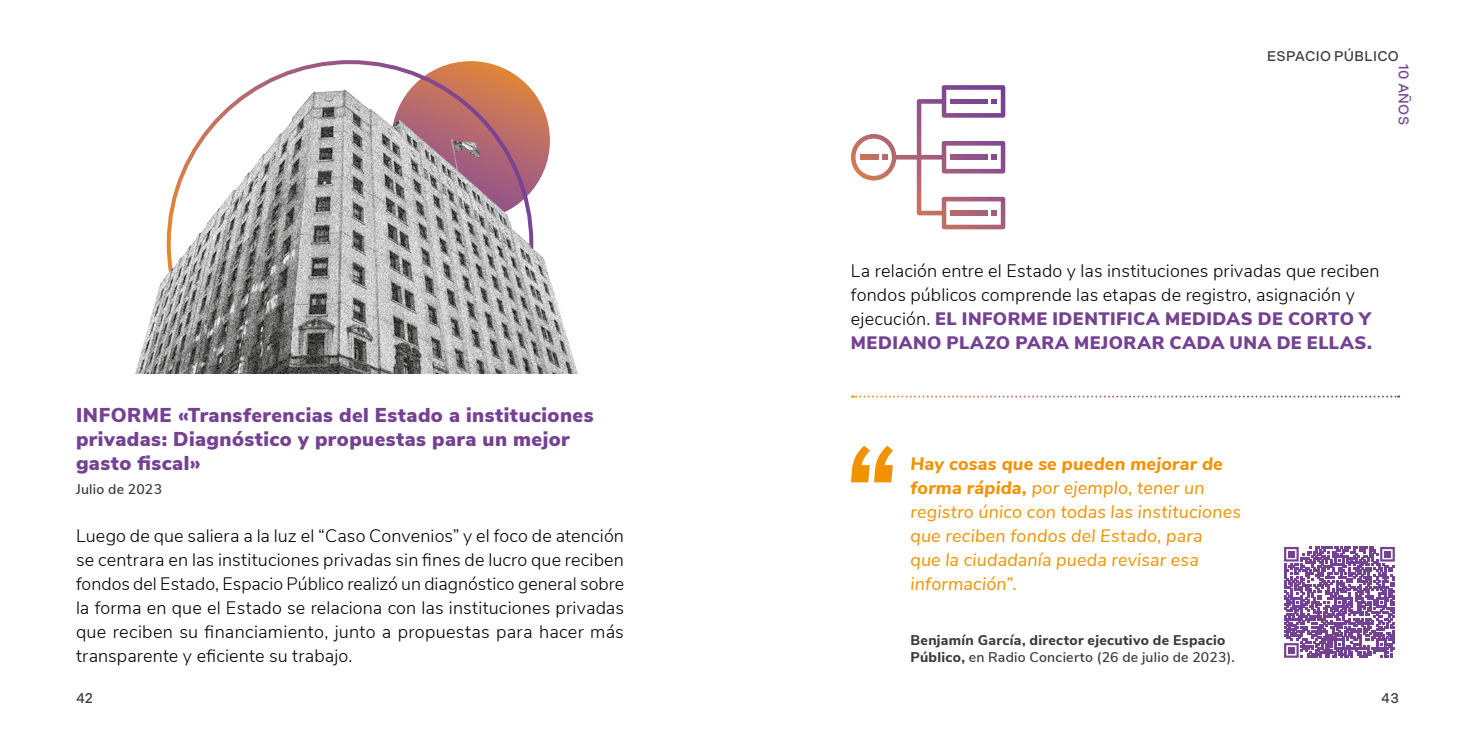
<style>
.page{position:relative;width:1475px;height:738px;background:#fff}
.page>*{position:absolute;margin:0;border:0;box-sizing:border-box;transform-origin:0 0}
.t1{font:900 20px/24px "Nunito Sans";letter-spacing:.02em;color:#754293}
.t2{font:300 18px/24px "Nunito Sans";letter-spacing:.01em;color:#000;text-align:justify}
.t3{font:italic 18px/24px "Nunito Sans";letter-spacing:.01em;color:#f39200}
.t4{font:800 14px/16.8px "Nunito Sans";letter-spacing:.02em;color:#3c3c3b}
.t5{font:500 14px "Indivisible";letter-spacing:.02em;color:#3c3c3b}
.t6{font:600 14px "Nunito Sans";letter-spacing:.015em;color:#3c3c3b}
.t7{font:500 14px "Indivisible";letter-spacing:.025em;color:#754293}
.s1{font-weight:900;color:#754293}
.s2{font-weight:800}
.s3{font-weight:600}
</style>
<div class="page">
<svg style="left:258px;top:60px;width:269px;height:25px"></svg>
<svg style="left:1284px;top:546px;width:110px;height:111px"></svg>
<div style="left:1287px;top:550px;width:7px;height:7px;background:#754293"></div>
<div style="left:1383px;top:550px;width:7px;height:7px;background:#754293"></div>
<div style="left:1287px;top:646px;width:7px;height:7px;background:#754293"></div>
<img style="left:135px;top:85px;width:443px;height:288px">
<svg style="left:851px;top:445px;width:42px;height:37px"></svg>
<svg style="left:851px;top:395px;width:547px;height:2px"></svg>
<svg style="left:851px;top:85px;width:154px;height:144px"></svg>
<p class="t5" style="left:1266px;top:48px;width:133px">ESPACIO PÚBLICO</p>
<p class="t1" style="left:76px;top:401px;width:519px">INFORME «Transferencias del Estado a instituciones privadas: Diagnóstico y propuestas para un mejor gasto fiscal»</p>
<p class="t6" style="left:76px;top:478px;width:88px">Julio de 2023</p>
<p class="t2" style="left:76px;top:522px;width:549px">Luego de que saliera a la luz el “Caso Convenios” y el foco de atención se centrara en las instituciones privadas sin fines de lucro que reciben fondos del Estado, Espacio Público realizó un diagnóstico general sobre la forma en que el Estado se relaciona con las instituciones privadas que reciben su financiamiento, junto a propuestas para hacer más transparente y eficiente su trabajo.</p>
<p class="t7" style="left:1411px;top:64px;width:62px;rotate:90deg">10 AÑOS</p>
<p class="t2" style="left:850px;top:258px;width:530px;text-align:left">La relación entre el Estado y las instituciones privadas que reciben fondos públicos comprende las etapas de registro, asignación y ejecución. <span class="s1">EL INFORME IDENTIFICA MEDIDAS DE CORTO Y MEDIANO PLAZO PARA MEJORAR CADA UNA DE ELLAS.</span></p>
<p class="t3" style="left:910px;top:450px;width:332px"><span class="s2">Hay cosas que se pueden mejorar de forma rápida,</span> por ejemplo, tener un registro único con todas las instituciones que reciben fondos del Estado, para<br>que la ciudadanía pueda revisar esa información”.</p>
<p class="t4" style="left:910px;top:630px;width:326px">Benjamín García, director ejecutivo de Espacio<br>Público, <span class="s3">en Radio Concierto (26 de julio de 2023).</span></p>
<p class="t5" style="left:76px;top:689px;width:18px">42</p>
<p class="t5" style="left:1380px;top:689px;width:19px">43</p>
</div>
